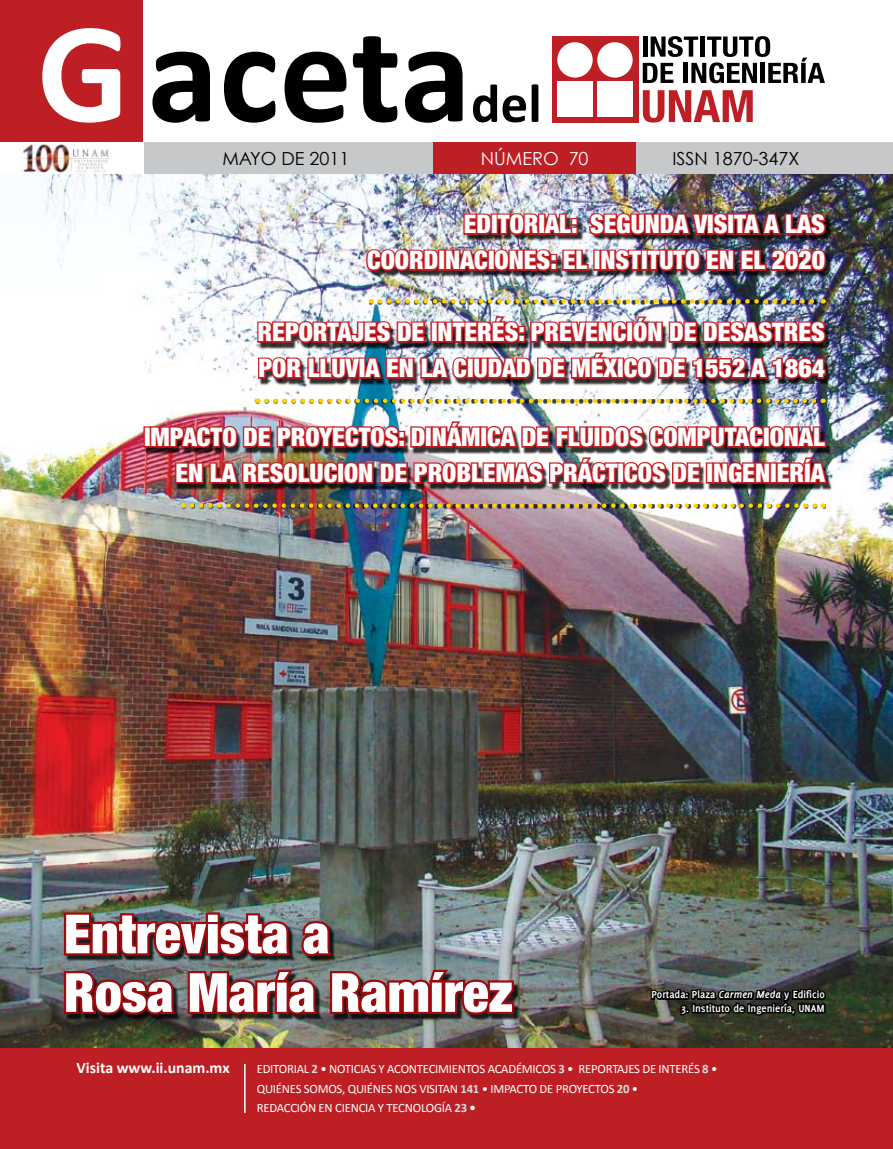
<style>
.page{position:relative;width:893px;height:1149px;background:#fff}
.page>*{position:absolute;margin:0;border:0;box-sizing:border-box;transform-origin:0 0}
.t1{font:700 144.6px "Calibri";color:#000}
.t2{font:700 55.05px "Calibri";color:#000}
.t3{font:900 condensed 54px/58.5px "Helvetica Neue";color:#fff}
.t4{font:900 condensed 25.5px/36px "Helvetica Neue";color:#fff}
.t5{font:18px "Weezer Font";color:#000}
.t6{font:18px "Weezer Font";color:#fff}
.t7{font:700 15.9px "Calibri";color:#fff}
.t8{font:12.75px/19.5px "Calibri";letter-spacing:-.02em;color:#fff}
.t9{font:700 12.75px "Calibri";color:#d9dbdc}
.t10{font:700 11.25px "Delicious";color:#fff}
.s1{color:#fff}
.s2{font-style:italic}
.s3{font-weight:700;color:#d9dbdc}
.s4{font-weight:400;color:#fff}
.s5{font-weight:700}
</style>
<div class="page">
<img style="left:0;top:174px;width:893px;height:874px">
<div style="left:143px;top:142px;width:291px;height:32px;background:#c6c8ca"></div>
<div style="left:0;top:0;width:143px;height:143px;background:#be1f24"></div>
<div style="left:0;top:1048px;width:893px;height:100px;background:#be1f24"></div>
<div style="left:563px;top:142px;width:330px;height:32px;background:#c6c8ca"></div>
<svg style="left:643px;top:36px;width:182px;height:47px"></svg>
<svg style="left:643px;top:90px;width:110px;height:32px"></svg>
<div style="left:552px;top:36px;width:86px;height:86px;background:#be1f24"></div>
<div style="left:557px;top:42px;width:36px;height:36px;background:#fff;border-radius:50%"></div>
<div style="left:558px;top:81px;width:35px;height:35px;background:#fff"></div>
<div style="left:597px;top:42px;width:36px;height:36px;background:#fff;border-radius:50%"></div>
<div style="left:598px;top:81px;width:35px;height:35px;background:#fff"></div>
<hr style="left:244px;top:1063px;width:2px;height:49px;background:#fff">
<div style="left:143px;top:426px;width:8px;height:21px;border:3px solid #c61d23"></div>
<img style="left:149px;top:142px;width:680px;height:367px">
<div style="left:0;top:142px;width:143px;height:32px;background:#fff"></div>
<img style="left:20px;top:143px;width:90px;height:31px">
<div style="left:66px;top:914px;width:454px;height:106px;background:#000;opacity:.8"></div>
<img style="left:62px;top:909px;width:274px;height:50px">
<img style="left:62px;top:965px;width:260px;height:52px">
<svg style="left:328px;top:965px;width:188px;height:52px;background:#753537"></svg>
<div style="left:434px;top:142px;width:202px;height:32px;background:#be1f24"></div>
<img style="left:649px;top:954px;width:180px;height:88px">
<h1 class="t1" style="left:37px;top:-17px;width:436px"><span class="s1">G</span>aceta</h1>
<h2 class="t2" style="left:471px;top:69px;width:72px">del</h2>
<p class="t6" style="left:481px;top:147px;width:109px">NÚMERO 70</p>
<p class="t5" style="left:222px;top:147px;width:128px">MAYO DE 2011</p>
<p class="t5" style="left:672px;top:147px;width:129px">ISSN 1870-347X</p>
<p class="t4" style="left:367px;top:206px;width:459px;text-align:right">EDITORIAL: SEGUNDA VISITA A LAS<br>COORDINACIONES: EL INSTITUTO EN EL 2020</p>
<p class="t4" style="left:258px;top:313px;width:569px">REPORTAJES DE INTERÉS: PREVENCIÓN DE DESASTRES<br>POR LLUVIA EN LA CIUDAD DE MÉXICO DE 1552 A 1864</p>
<p class="t4" style="left:144px;top:418px;width:437px">IM PACTO DE PROYECTOS: DINÁMICA DE FLUIDO</p>
<p class="t4" style="left:629px;top:418px;width:82px">S COMPUTA</p>
<p class="t4" style="left:175px;top:418px;width:651px;text-indent:574px">CIONAL<br>EN LA RESOLUCION DE PROBLEMAS PRÁCTICOS DE INGENIERÍA</p>
<h3 class="t3" style="left:64px;top:903px;width:450px">ENTREVISTA A<br>ROSA MARÍA RAMÍREZ</h3>
<p class="t10" style="left:651px;top:987px;width:175px">Portada: Plaza <span class="s2">Carmen Meda</span> y Edificio</p>
<p class="t10" style="left:681px;top:1001px;width:145px">3. Instituto de Ingeniería, UNAM</p>
<p class="t7" style="left:77px;top:1057px;width:155px">Visita www.ii.unam.mx</p>
<p class="t8" style="left:257px;top:1058px;width:462px">EDITORIAL <span class="s3">2</span> • NOTICIAS Y ACONTECIMIENTOS ACADÉMICOS <span class="s3">3</span> • REPORTAJES DE INTERÉS <span class="s3">8</span> •<br>QUIÉN ES SOMOS, QUIÉN ES NOS VISITAN <span class="s3">141</span> • IMPACTO</p>
<p class="t8" style="left:540px;top:1077px;width:37px">DE PROYECTOS</p>
<p class="t9" style="left:617px;top:1080px;width:23px">20 <span class="s4">•</span></p>
<p class="t8" style="left:257px;top:1097px;width:221px">REDACCIÓN EN CIENCIA Y TECNOLOGÍA <span class="s3">23</span> <span class="s5">•</span></p>
</div>
